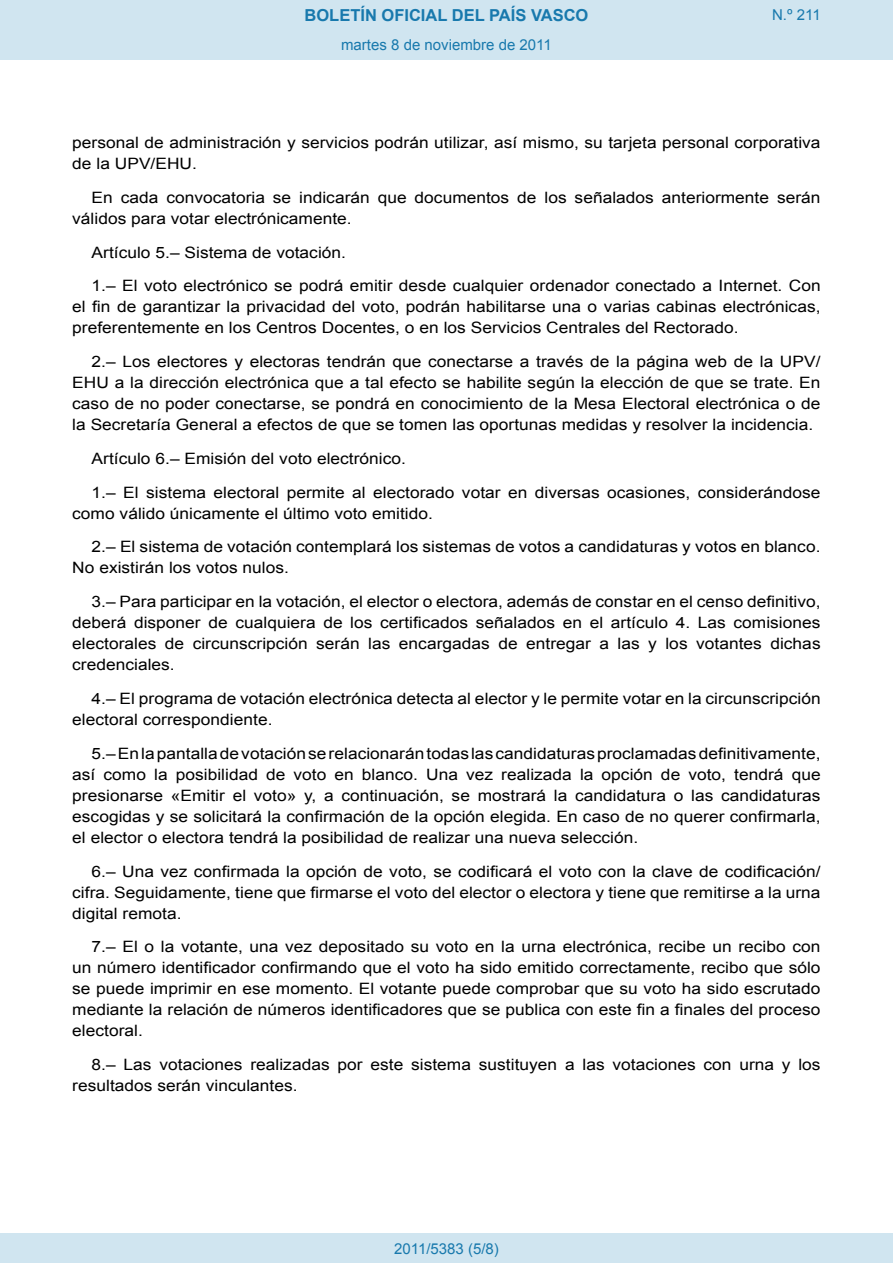
<style>
.page{position:relative;width:893px;height:1263px;background:#fff}
.page>*{position:absolute;margin:0;border:0;box-sizing:border-box;transform-origin:0 0}
.t1{font:700 16.5px "Arial";color:#1879ad}
.BOPVDetalle{font:15.6px/21px "Arial";color:#000;scale:1.11 1}
.Paginacion_Centro{font:15px "Arial";color:#1879ad}
</style>
<div class="page">
<div style="left:0;top:0;width:893px;height:60px;background:#d0e5f0"></div>
<div style="left:0;top:1233px;width:893px;height:30px;background:#d0e5f0"></div>
<p class="t1" style="left:305px;top:4px;width:285px">BOLETÍN OFICIAL DEL PAÍS VASCO</p>
<p class="Paginacion_Centro" style="left:341px;top:35px;width:212px">martes 8 de noviembre de 2011</p>
<p class="Paginacion_Centro" style="left:772px;top:5px;width:50px">N.º 211</p>
<p class="BOPVDetalle" style="left:72px;top:132px;width:676px">personal de administración y servicios podrán utilizar, así mismo, su tarjeta personal corporativa de la UPV/EHU.</p>
<p class="BOPVDetalle" style="left:72px;top:187px;width:676px;text-indent:19px">En cada convocatoria se indicarán que documentos de los señalados anteriormente serán válidos para votar electrónicamente.</p>
<p class="BOPVDetalle" style="left:92px;top:242px;width:231px">Artículo 5.– Sistema de votación.</p>
<p class="BOPVDetalle" style="left:72px;top:276px;width:676px;text-align:justify;text-indent:19px">1.– El voto electrónico se podrá emitir desde cualquier ordenador conectado a Internet. Con el fin de garantizar la privacidad del voto, podrán habilitarse una o varias cabinas electrónicas, preferentemente en los Centros Docentes, o en los Servicios Centrales del Rectorado.</p>
<p class="BOPVDetalle" style="left:72px;top:351px;width:676px;text-align:justify;text-indent:19px">2.– Los electores y electoras tendrán que conectarse a través de la página web de la UPV/ EHU a la dirección electrónica que a tal efecto se habilite según la elección de que se trate. En caso de no poder conectarse, se pondrá en conocimiento de la Mesa Electoral electrónica o de la Secretaría General a efectos de que se tomen las oportunas medidas y resolver la incidencia.</p>
<p class="BOPVDetalle" style="left:92px;top:448px;width:285px">Artículo 6.– Emisión del voto electrónico.</p>
<p class="BOPVDetalle" style="left:72px;top:482px;width:676px;text-indent:19px">1.– El sistema electoral permite al electorado votar en diversas ocasiones, considerándose como válido únicamente el último voto emitido.</p>
<p class="BOPVDetalle" style="left:72px;top:537px;width:675px;text-indent:19px">2.– El sistema de votación contemplará los sistemas de votos a candidaturas y votos en blanco.<br>No existirán los votos nulos.</p>
<p class="BOPVDetalle" style="left:72px;top:591px;width:676px;text-align:justify;text-indent:19px">3.– Para participar en la votación, el elector o electora, además de constar en el censo definitivo, deberá disponer de cualquiera de los certificados señalados en el artículo 4. Las comisiones electorales de circunscripción serán las encargadas de entregar a las y los votantes dichas credenciales.</p>
<p class="BOPVDetalle" style="left:72px;top:688px;width:676px;text-indent:19px">4.– El programa de votación electrónica detecta al elector y le permite votar en la circunscripción electoral correspondiente.</p>
<p class="BOPVDetalle" style="left:72px;top:743px;width:676px;text-align:justify;text-indent:19px">5.– En la pantalla de votación se relacionarán todas las candidaturas proclamadas definitivamente, así como la posibilidad de voto en blanco. Una vez realizada la opción de voto, tendrá que presionarse «Emitir el voto» y, a continuación, se mostrará la candidatura o las candidaturas escogidas y se solicitará la confirmación de la opción elegida. En caso de no querer confirmarla, el elector o electora tendrá la posibilidad de realizar una nueva selección.</p>
<p class="BOPVDetalle" style="left:72px;top:861px;width:676px;text-align:justify;text-indent:19px">6.– Una vez confirmada la opción de voto, se codificará el voto con la clave de codificación/ cifra. Seguidamente, tiene que firmarse el voto del elector o electora y tiene que remitirse a la urna digital remota.</p>
<p class="BOPVDetalle" style="left:72px;top:936px;width:676px;text-align:justify;text-indent:19px">7.– El o la votante, una vez depositado su voto en la urna electrónica, recibe un recibo con un número identificador confirmando que el voto ha sido emitido correctamente, recibo que sólo se puede imprimir en ese momento. El votante puede comprobar que su voto ha sido escrutado mediante la relación de números identificadores que se publica con este fin a finales del proceso electoral.</p>
<p class="BOPVDetalle" style="left:72px;top:1054px;width:676px;text-indent:19px">8.– Las votaciones realizadas por este sistema sustituyen a las votaciones con urna y los resultados serán vinculantes.</p>
<p class="Paginacion_Centro" style="left:394px;top:1238px;width:106px">2011/5383 (5/8)</p>
</div>
